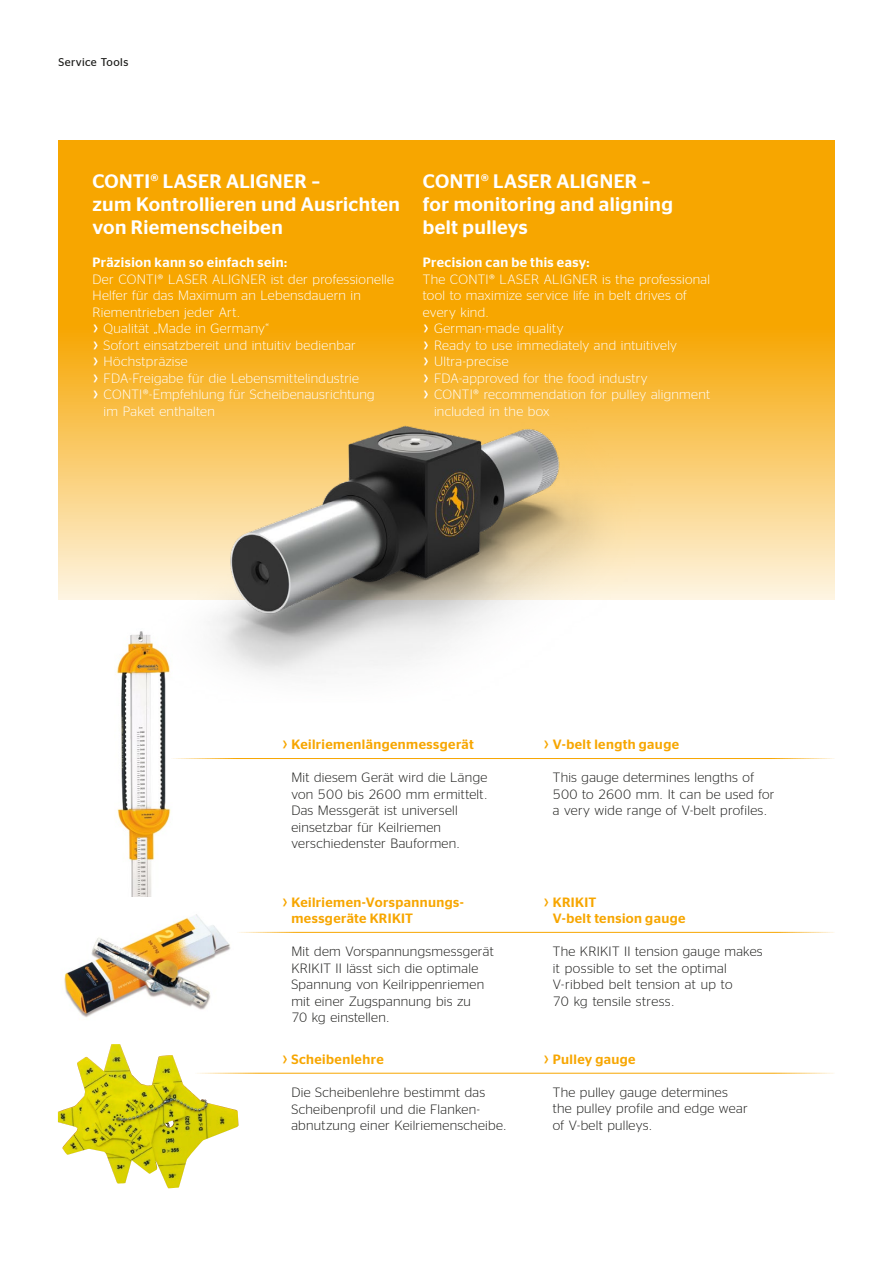
<style>
.page{position:relative;width:893px;height:1263px;background:#fff}
.page>*{position:absolute;margin:0;border:0;box-sizing:border-box;transform-origin:0 0}
.t1{font:500 19.5px/23.2px "Continental Stag Sans LCG";letter-spacing:.02em;color:#fff}
.t2{font:300 13.5px/16.5px "Continental Stag Sans LCG";letter-spacing:.02em;color:#1a1a18}
.t3{font:300 13.5px "Continental Stag Sans LCG";letter-spacing:.02em;color:#fff}
.t4{font:500 13.5px/16.5px "Continental Stag Sans LCG";letter-spacing:.03em;color:#f7a600}
.t5{font:500 13.5px "Continental Stag Sans LCG";letter-spacing:.03em;color:#fff}
.t6{font:11.25px "Continental Stag Sans LCG";letter-spacing:.035em;color:#1a1a18}
</style>
<div class="page">
<img style="left:64px;top:896px;width:202px;height:122px">
<img style="left:117px;top:703px;width:54px;height:193px">
<svg style="left:58px;top:140px;width:776px;height:459px;background:#f7ac12"></svg>
<img style="left:58px;top:1044px;width:180px;height:144px">
<hr style="left:167px;top:758px;width:667px;height:1px;background:#f7a600">
<hr style="left:234px;top:932px;width:600px;height:1px;background:#f7a600">
<hr style="left:192px;top:1073px;width:642px;height:1px;background:#f7a600">
<img style="left:58px;top:280px;width:694px;height:423px">
<svg style="left:94px;top:325px;width:4px;height:8px"></svg>
<svg style="left:94px;top:341px;width:4px;height:8px"></svg>
<svg style="left:94px;top:358px;width:4px;height:8px"></svg>
<svg style="left:94px;top:374px;width:4px;height:8px"></svg>
<svg style="left:94px;top:391px;width:4px;height:8px"></svg>
<svg style="left:424px;top:325px;width:4px;height:8px"></svg>
<svg style="left:424px;top:341px;width:4px;height:8px"></svg>
<svg style="left:424px;top:358px;width:4px;height:8px"></svg>
<svg style="left:424px;top:374px;width:4px;height:8px"></svg>
<svg style="left:424px;top:391px;width:4px;height:8px"></svg>
<p class="t6" style="left:58px;top:54px;width:71px">Service Tools</p>
<h1 class="t1" style="left:92px;top:168px;width:309px">CONTI® LASER ALIGNER –<br>zum Kontrollieren und Ausrichten von Riemenscheiben</h1>
<p class="t5" style="left:92px;top:253px;width:196px">Präzision kann so einfach sein:</p>
<p class="t3" style="left:92px;top:270px;width:303px">Der CONTI® LASER ALIGNER ist der professionelle</p>
<p class="t3" style="left:92px;top:286px;width:270px">Helfer für das Maximum an Lebensdauern in</p>
<p class="t3" style="left:92px;top:303px;width:150px">Riementrieben jeder Art.</p>
<p class="t3" style="left:104px;top:319px;width:167px">Qualität „Made in Germany“</p>
<p class="t3" style="left:104px;top:336px;width:254px">Sofort einsatzbereit und intuitiv bedienbar</p>
<p class="t3" style="left:104px;top:352px;width:86px">Höchstpräzise</p>
<p class="t3" style="left:104px;top:369px;width:257px">FDA-Freigabe für die Lebensmittelindustrie</p>
<p class="t3" style="left:104px;top:385px;width:273px">CONTI®-Empfehlung für Scheibenausrichtung</p>
<p class="t3" style="left:104px;top:402px;width:113px">im Paket enthalten</p>
<h1 class="t1" style="left:423px;top:168px;width:251px">CONTI® LASER ALIGNER – for monitoring and aligning belt pulleys</h1>
<p class="t5" style="left:423px;top:253px;width:168px">Precision can be this easy:</p>
<p class="t3" style="left:423px;top:270px;width:289px">The CONTI® LASER ALIGNER is the professional</p>
<p class="t3" style="left:423px;top:286px;width:265px">tool to maximize service life in belt drives of</p>
<p class="t3" style="left:423px;top:303px;width:68px">every kind.</p>
<p class="t3" style="left:434px;top:319px;width:131px">German-made quality</p>
<p class="t3" style="left:434px;top:336px;width:244px">Ready to use immediately and intuitively</p>
<p class="t3" style="left:434px;top:352px;width:76px">Ultra-precise</p>
<p class="t3" style="left:434px;top:369px;width:215px">FDA-approved for the food industry</p>
<p class="t3" style="left:434px;top:385px;width:278px">CONTI® recommendation for pulley alignment</p>
<p class="t3" style="left:434px;top:402px;width:117px">included in the box</p>
<p class="t4" style="left:291px;top:735px;width:184px">Keilriemenlängenmessgerät</p>
<p class="t2" style="left:291px;top:768px;width:198px">Mit diesem Gerät wird die Länge von 500 bis 2600 mm ermittelt.<br>Das Messgerät ist universell einsetzbar für Keilriemen verschiedenster Bauformen.</p>
<p class="t4" style="left:291px;top:893px;width:174px">Keilriemen-Vorspannungs&shy;messgeräte KRIKIT</p>
<p class="t2" style="left:291px;top:942px;width:204px">Mit dem Vorspannungsmessgerät<br>KRIKIT II lässt sich die optimale<br>Spannung von Keilrippenriemen mit einer Zugspannung bis zu<br>70 kg einstellen.</p>
<p class="t4" style="left:291px;top:1050px;width:94px">Scheibenlehre</p>
<p class="t2" style="left:291px;top:1083px;width:217px">Die Scheibenlehre bestimmt das<br>Scheibenprofil und die Flanken&shy;abnutzung einer Keilriemenscheibe.</p>
<p class="t4" style="left:553px;top:735px;width:128px">V-belt length gauge</p>
<p class="t2" style="left:553px;top:768px;width:223px">This gauge determines lengths of<br>500 to 2600 mm. It can be used for a very wide range of V-belt profiles.</p>
<p class="t4" style="left:553px;top:893px;width:134px">KRIKIT<br>V-belt tension gauge</p>
<p class="t2" style="left:553px;top:942px;width:211px">The KRIKIT II tension gauge makes it possible to set the optimal<br>V-ribbed belt tension at up to<br>70 kg tensile stress.</p>
<p class="t4" style="left:553px;top:1050px;width:84px">Pulley gauge</p>
<p class="t2" style="left:553px;top:1083px;width:196px">The pulley gauge determines the pulley profile and edge wear of V-belt pulleys.</p>
</div>
